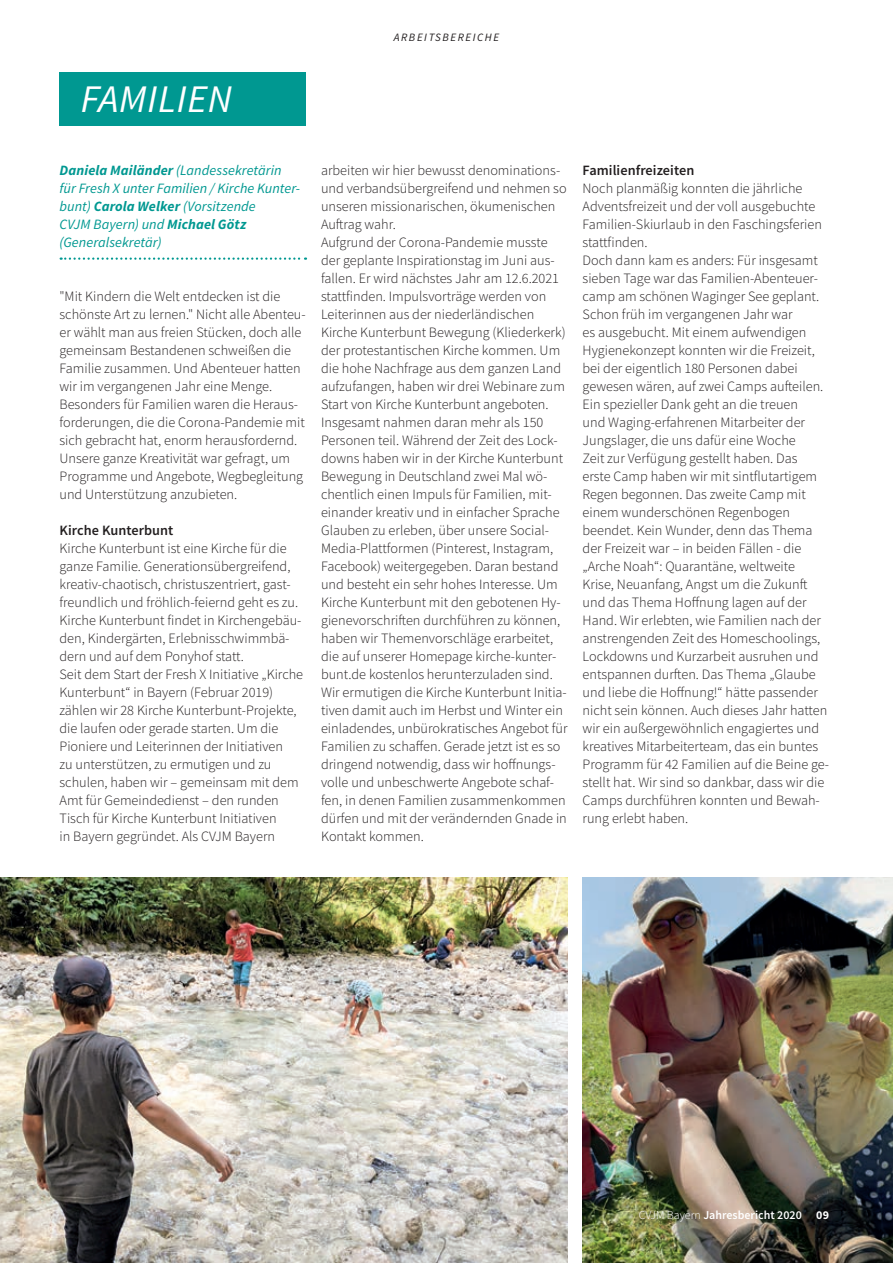
<style>
.page{position:relative;width:893px;height:1263px;background:#fff}
.page>*{position:absolute;margin:0;border:0;box-sizing:border-box;transform-origin:0 0}
.t1{font:italic 39px "Source Sans Pro";letter-spacing:.02em;color:#fff}
.t2{font:300 14.25px/18px "Source Sans Pro";color:#231f20}
.t3{font:italic 14.25px/18px "Source Sans Pro";color:#009891}
.t4{font:600 14.25px "Source Sans Pro";letter-spacing:.005em;color:#231f20}
.t5{font:600 12px "Source Sans Pro";color:#fff}
.t6{font:italic 11.25px "Source Sans Pro";letter-spacing:.14em;color:#231f20}
.s1{font-weight:700}
.s2{font-weight:300}
</style>
<div class="page">
<img style="left:0;top:877px;width:568px;height:386px">
<div style="left:60px;top:72px;width:246px;height:53px;background:#009891"></div>
<img style="left:583px;top:877px;width:310px;height:386px">
<svg style="left:61px;top:257px;width:245px;height:3px"></svg>
<h1 class="t1" style="left:81px;top:74px;width:153px">FAMILIEN</h1>
<p class="t6" style="left:394px;top:30px;width:107px">ARBEITSBEREICHE</p>
<p class="t3" style="left:60px;top:161px;width:242px"><span class="s1">Daniela Mailänder</span> (Landessekretärin für Fresh X unter Familien / Kirche Kunter&shy;bunt) <span class="s1">Carola Welker</span> (Vorsitzende<br>CVJM Bayern) und <span class="s1">Michael Götz </span>(Generalsekretär)</p>
<p class="t2" style="left:60px;top:287px;width:248px">"Mit Kindern die Welt entdecken ist die schönste Art zu lernen." Nicht alle Abenteu&shy;er wählt man aus freien Stücken, doch alle gemeinsam Bestandenen schweißen die Familie zusammen. Und Abenteuer hatten wir im vergangenen Jahr eine Menge.<br>Besonders für Familien waren die Heraus&shy;forderungen, die die Corona-Pandemie mit sich gebracht hat, enorm herausfordernd.<br>Unsere ganze Kreativität war gefragt, um Programme und Angebote, Wegbegleitung und Unterstützung anzubieten.</p>
<p class="t4" style="left:60px;top:521px;width:115px">Kirche Kunterbunt</p>
<p class="t2" style="left:60px;top:539px;width:245px">Kirche Kunterbunt ist eine Kirche für die ganze Familie. Generationsübergreifend, kreativ-chaotisch, christuszentriert, gast&shy;freundlich und fröhlich-feiernd geht es zu.<br>Kirche Kunterbunt findet in Kirchengebäu&shy;den, Kindergärten, Erlebnisschwimmbä&shy;dern und auf dem Ponyhof statt.<br>Seit dem Start der Fresh X Initiative „Kirche Kunterbunt“ in Bayern (Februar 2019) zählen wir 28 Kirche Kunterbunt-Projekte, die laufen oder gerade starten. Um die Pioniere und Leiterinnen der Initiativen<br>zu unterstützen, zu ermutigen und zu schulen, haben wir – gemeinsam mit dem Amt für Gemeindedienst – den runden Tisch für Kirche Kunterbunt Initiativen<br>in Bayern gegründet. Als CVJM Bayern</p>
<p class="t2" style="left:321px;top:161px;width:248px">arbeiten wir hier bewusst denominations&shy;und verbandsübergreifend und nehmen so unseren missionarischen, ökumenischen Auftrag wahr.<br>Aufgrund der Corona-Pandemie musste der geplante Inspirationstag im Juni aus&shy;fallen. Er wird nächstes Jahr am 12.6.2021 stattfinden. Impulsvorträge werden von Leiterinnen aus der niederländischen Kirche Kunterbunt Bewegung (Kliederkerk) der protestantischen Kirche kommen. Um die hohe Nachfrage aus dem ganzen Land aufzufangen, haben wir drei Webinare zum Start von Kirche Kunterbunt angeboten.<br>Insgesamt nahmen daran mehr als 150<br>Personen teil. Während der Zeit des Lock&shy;downs haben wir in der Kirche Kunterbunt Bewegung in Deutschland zwei Mal wö&shy;chentlich einen Impuls für Familien, mit&shy;einander kreativ und in einfacher Sprache Glauben zu erleben, über unsere Social-Media-Plattformen (Pinterest, Instagram, Facebook) weitergegeben. Daran bestand und besteht ein sehr hohes Interesse. Um Kirche Kunterbunt mit den gebotenen Hy&shy;gienevorschriften durchführen zu können, haben wir Themenvorschläge erarbeitet, die auf unserer Homepage kirche-kunter&shy;bunt.de kostenlos herunterzuladen sind.<br>Wir ermutigen die Kirche Kunterbunt Initia&shy;tiven damit auch im Herbst und Winter ein einladendes, unbürokratisches Angebot für Familien zu schaffen. Gerade jetzt ist es so dringend notwendig, dass wir hoffnungs&shy;volle und unbeschwerte Angebote schaf&shy;fen, in denen Familien zusammenkommen dürfen und mit der verändernden Gnade in Kontakt kommen.</p>
<p class="t4" style="left:583px;top:161px;width:113px">Familienfreizeiten</p>
<p class="t2" style="left:583px;top:179px;width:248px">Noch planmäßig konnten die jährliche Adventsfreizeit und der voll ausgebuchte Familien-Skiurlaub in den Faschingsferien stattfinden.<br>Doch dann kam es anders: Für insgesamt sieben Tage war das Familien-Abenteuer&shy;camp am schönen Waginger See geplant.<br>Schon früh im vergangenen Jahr war<br>es ausgebucht. Mit einem aufwendigen Hygienekonzept konnten wir die Freizeit, bei der eigentlich 180 Personen dabei gewesen wären, auf zwei Camps aufteilen.<br>Ein spezieller Dank geht an die treuen<br>und Waging-erfahrenen Mitarbeiter der Jungslager, die uns dafür eine Woche<br>Zeit zur Verfügung gestellt haben. Das erste Camp haben wir mit sintflutartigem Regen begonnen. Das zweite Camp mit einem wunderschönen Regenbogen beendet. Kein Wunder, denn das Thema der Freizeit war – in beiden Fällen - die „Arche Noah“: Quarantäne, weltweite Krise, Neuanfang, Angst um die Zukunft und das Thema Hoffnung lagen auf der Hand. Wir erlebten, wie Familien nach der anstrengenden Zeit des Homeschoolings, Lockdowns und Kurzarbeit ausruhen und entspannen durften. Das Thema „Glaube und liebe die Hoffnung!“ hätte passender nicht sein können. Auch dieses Jahr hatten wir ein außergewöhnlich engagiertes und kreatives Mitarbeiterteam, das ein buntes Programm für 42 Familien auf die Beine ge&shy;stellt hat. Wir sind so dankbar, dass wir die Camps durchführen konnten und Bewah&shy;rung erlebt haben.</p>
<p class="t5" style="left:639px;top:1207px;width:192px"><span class="s2">CVJM Bayern</span> Jahresbericht 2020 <span class="s1">09</span></p>
</div>
